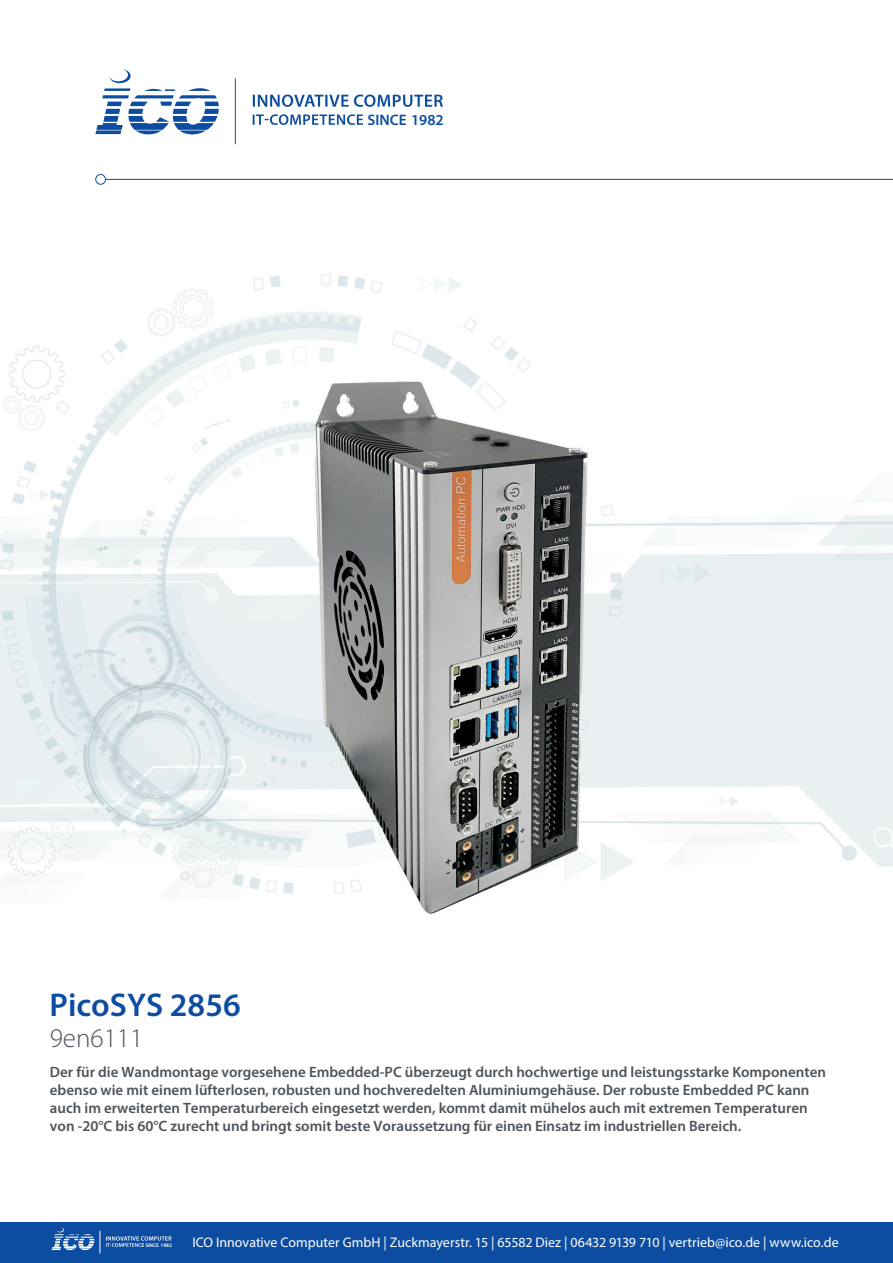
<style>
.page{position:relative;width:893px;height:1263px;background:#fff}
.page>*{position:absolute;margin:0;border:0;box-sizing:border-box;transform-origin:0 0}
.t1{font:600 33px "Myriad Pro";color:#0d4da1}
.t2{font:300 27px "Myriad Pro";color:#4d545a}
.t3{font:600 15.3px "Myriad Pro";color:#0d4da1}
.t4{font:600 15px/18px "Myriad Pro";color:#4d545a}
.t5{font:13.95px "Myriad Pro";color:#fff}
.t6{font:600 5.25px "Myriad Pro";color:#fff}
</style>
<div class="page">
<img style="left:0;top:82px;width:893px;height:832px">
<div style="left:0;top:1222px;width:893px;height:41px;background:#0d4da1"></div>
<svg style="left:95px;top:69px;width:124px;height:65px"></svg>
<hr style="left:235px;top:78px;width:1px;height:66px;background:#0d4da1">
<svg style="left:253px;top:95px;width:190px;height:12px"></svg>
<svg style="left:253px;top:114px;width:110px;height:11px"></svg>
<div style="left:95px;top:174px;width:11px;height:11px;border:1px solid #0d4da1;border-radius:50%"></div>
<hr style="left:105px;top:179px;width:788px;height:1px;background:#0d4da1">
<svg style="left:52px;top:1228px;width:42px;height:22px"></svg>
<svg style="left:100px;top:1231px;width:72px;height:22px"></svg>
<p class="t3" style="left:367px;top:110px;width:78px">SINCE 1982</p>
<h1 class="t1" style="left:50px;top:984px;width:193px">PicoSYS 2856</h1>
<h2 class="t2" style="left:50px;top:1021px;width:95px">9en6111</h2>
<p class="t4" style="left:50px;top:1063px;width:778px">Der für die Wandmontage vorgesehene Embedded-PC überzeugt durch hochwertige und leistungsstarke Komponenten ebenso wie mit einem lüfterlosen, robusten und hochveredelten Aluminiumgehäuse. Der robuste Embedded PC kann auch im erweiterten Temperaturbereich eingesetzt werden, kommt damit mühelos auch mit extremen Temperaturen von -20°C bis 60°C zurecht und bringt somit beste Voraussetzung für einen Einsatz im industriellen Bereich.</p>
<p class="t6" style="left:146px;top:1242px;width:28px">SINCE 1982</p>
<p class="t5" style="left:192px;top:1233px;width:648px">ICO Innovative Computer GmbH | Zuckmayerstr. 15 | 65582 Diez | 06432 9139 710 | vertrieb@ico.de | www.ico.de</p>
</div>
